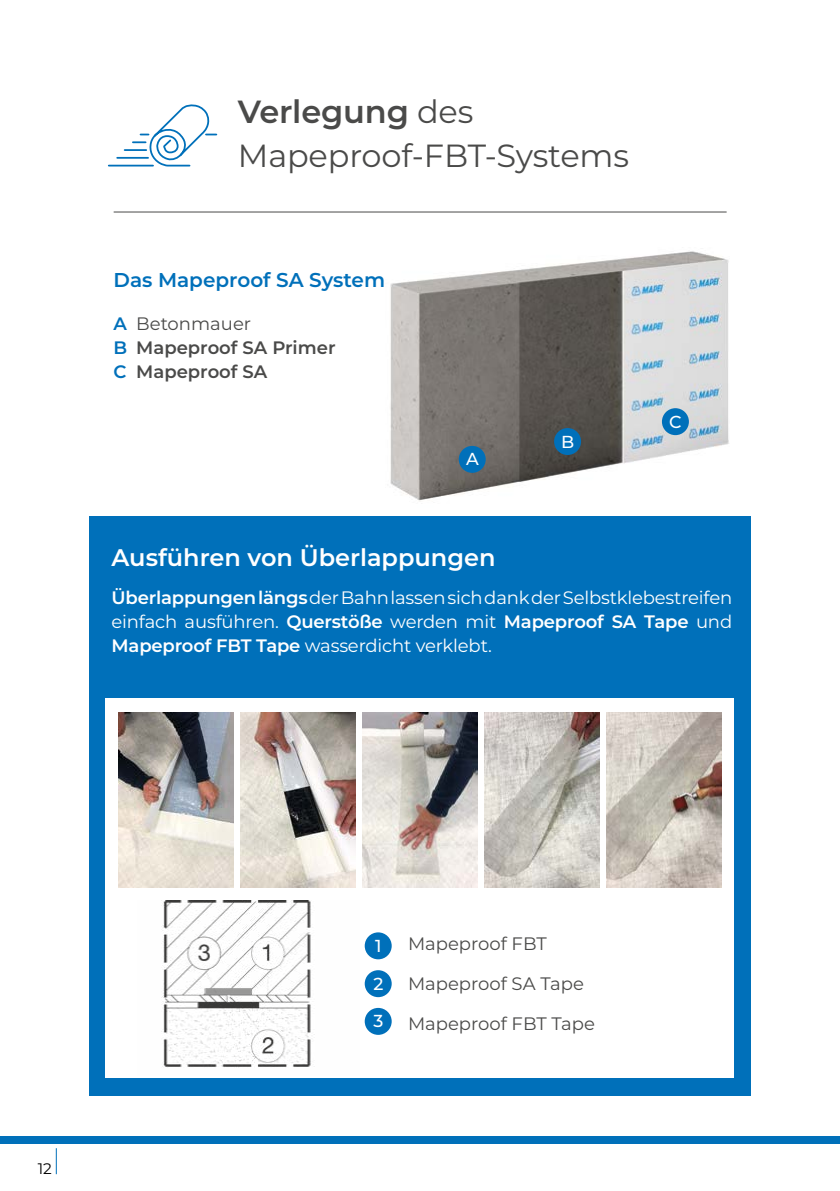
<style>
.page{position:relative;width:840px;height:1191px;background:#fff}
.page>*{position:absolute;margin:0;border:0;box-sizing:border-box;transform-origin:0 0}
.t1{font:32px/43.8px "Montserrat";letter-spacing:-.005em;color:#4a4a49}
.t2{font:600 24px "Montserrat";color:#fff}
.t3{font:600 20px "Montserrat";color:#0070ba}
.t4{font:18px/24px "Montserrat";letter-spacing:-.01em;color:#fff;text-align:justify}
.t5{font:18px "Montserrat";color:#4a4a49}
.t6{font:600 18px/24px "Montserrat";color:#4a4a49}
.t7{font:500 17.4px/37.8px "Montserrat";color:#fff;text-align:justify}
.t8{font:15.2px "Montserrat";color:#000}
.s1{font-weight:600}
.s2{color:#0070ba}
.s3{font-weight:400}
</style>
<div class="page">
<div style="left:0;top:1135px;width:839px;height:8px;background:#0070ba"></div>
<svg style="left:56px;top:1148px;width:1px;height:26px"></svg>
<div style="left:89px;top:516px;width:661px;height:579px;background:#0070ba"></div>
<div style="left:105px;top:697px;width:629px;height:380px;background:#fff"></div>
<hr style="left:114px;top:212px;width:612px;height:1px;background:#4a4a49">
<svg style="left:108px;top:104px;width:110px;height:63px"></svg>
<img style="left:118px;top:712px;width:115px;height:175px">
<img style="left:240px;top:712px;width:115px;height:175px">
<img style="left:362px;top:712px;width:115px;height:175px">
<img style="left:484px;top:712px;width:115px;height:175px">
<img style="left:606px;top:712px;width:115px;height:175px">
<div style="left:364px;top:932px;width:27px;height:27px;background:#0070ba;border-radius:50%"></div>
<div style="left:364px;top:970px;width:27px;height:27px;background:#0070ba;border-radius:50%"></div>
<div style="left:364px;top:1008px;width:27px;height:26px;background:#0070ba;border-radius:50%"></div>
<img style="left:390px;top:251px;width:339px;height:250px">
<div style="left:458px;top:446px;width:27px;height:27px;background:#0070ba;border-radius:50%"></div>
<div style="left:553px;top:428px;width:27px;height:27px;background:#0070ba;border-radius:50%"></div>
<div style="left:661px;top:408px;width:27px;height:27px;background:#0070ba;border-radius:50%"></div>
<img style="left:161px;top:900px;width:154px;height:168px">
<h1 class="t1" style="left:238px;top:89px;width:392px"><span class="s1">Verlegung</span> des<br>Mapeproof-FBT-Systems</h1>
<p class="t3" style="left:113px;top:266px;width:273px">Das Mapeproof SA System</p>
<p class="t6" style="left:113px;top:311px;width:223px"><span class="s2">A</span> <span class="s3">Betonmauer<br></span><span class="s2">B</span> Mapeproof SA Primer<br><span class="s2">C</span> Mapeproof SA</p>
<p class="t7" style="left:466px;top:439px;width:14px">A</p>
<p class="t7" style="left:561px;top:422px;width:15px">B</p>
<p class="t7" style="left:669px;top:402px;width:14px">C</p>
<h2 class="t2" style="left:111px;top:541px;width:385px">Ausführen von Überlappungen</h2>
<p class="t4" style="left:111px;top:585px;width:622px"><span class="s1">Überlappungen längs</span> der Bahn lassen sich dank der Selbstklebestreifen einfach ausführen. <span class="s1">Querstöße</span> werden mit <span class="s1">Mapeproof SA Tape</span> und <span class="s1">Mapeproof FBT Tape</span> wasserdicht verklebt.</p>
<p class="t8" style="left:38px;top:1158px;width:16px">12</p>
<p class="t7" style="left:373px;top:926px;width:11px">1<br>2<br>3</p>
<p class="t5" style="left:408px;top:930px;width:140px">Mapeproof FBT</p>
<p class="t5" style="left:408px;top:970px;width:177px">Mapeproof SA Tape</p>
<p class="t5" style="left:408px;top:1010px;width:188px">Mapeproof FBT Tape</p>
</div>
